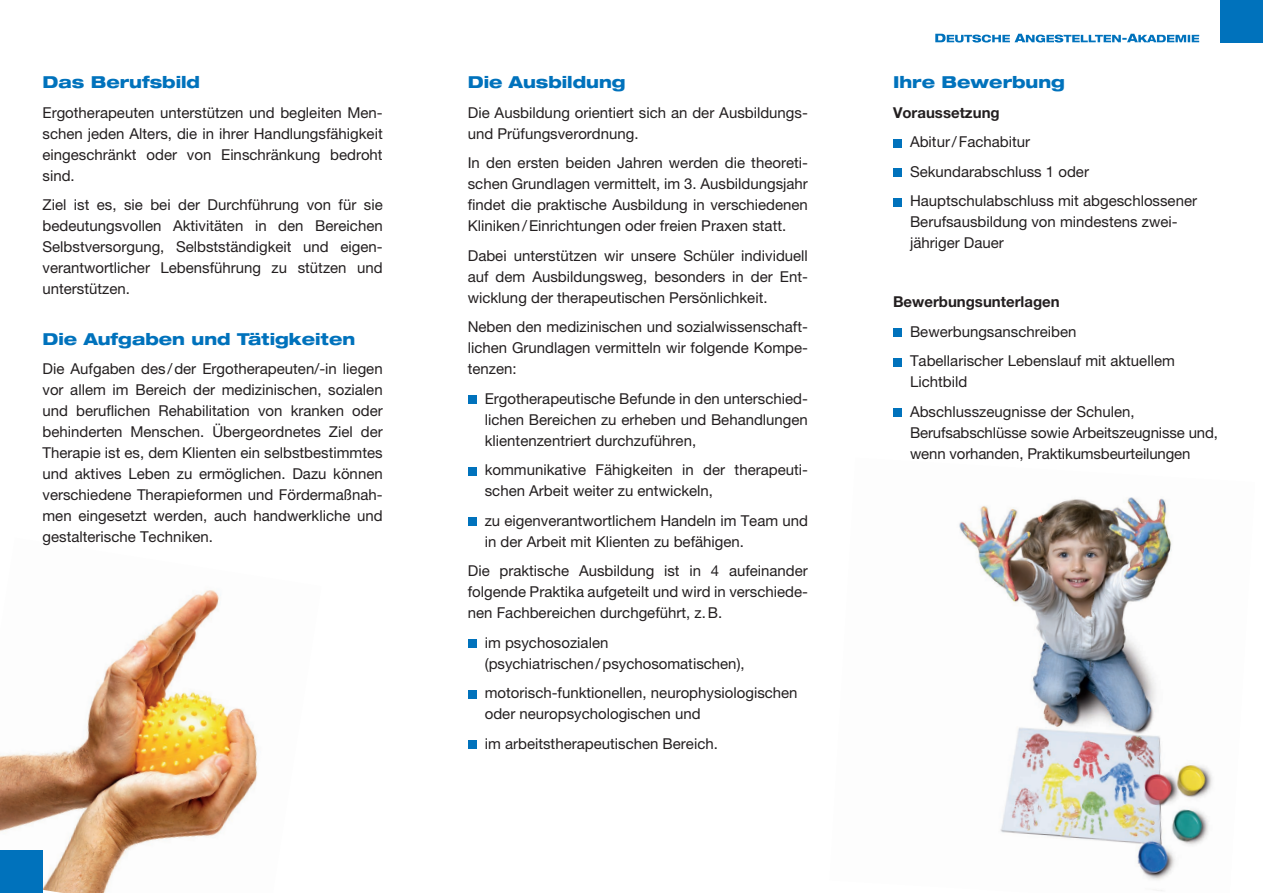
<style>
.page{position:relative;width:1263px;height:893px;background:#fff}
.page>*{position:absolute;margin:0;border:0;box-sizing:border-box;transform-origin:0 0}
.t1{font:800 expanded 16.5px "Helvetica Neue LT Pro";color:#0072bc}
.t2{font:15px/21px "Helvetica Neue LT Pro";color:#231f20}
.t3{font:700 15px "Helvetica Neue LT Pro";color:#231f20}
</style>
<div class="page">
<img style="left:959px;top:497px;width:254px;height:394px">
<img style="left:0;top:590px;width:258px;height:303px">
<div style="left:1220px;top:0;width:43px;height:43px;background:#0072bc"></div>
<svg style="left:935px;top:34px;width:264px;height:9px"></svg>
<div style="left:0;top:850px;width:43px;height:43px;background:#0072bc"></div>
<div style="left:468px;top:395px;width:8px;height:9px;background:#0072bc"></div>
<div style="left:468px;top:467px;width:8px;height:8px;background:#0072bc"></div>
<div style="left:468px;top:517px;width:8px;height:9px;background:#0072bc"></div>
<div style="left:468px;top:639px;width:8px;height:9px;background:#0072bc"></div>
<div style="left:468px;top:690px;width:8px;height:8px;background:#0072bc"></div>
<div style="left:468px;top:740px;width:8px;height:9px;background:#0072bc"></div>
<div style="left:893px;top:139px;width:8px;height:8px;background:#0072bc"></div>
<div style="left:893px;top:168px;width:8px;height:9px;background:#0072bc"></div>
<div style="left:893px;top:198px;width:8px;height:8px;background:#0072bc"></div>
<div style="left:893px;top:328px;width:8px;height:9px;background:#0072bc"></div>
<div style="left:893px;top:358px;width:8px;height:8px;background:#0072bc"></div>
<div style="left:893px;top:408px;width:8px;height:9px;background:#0072bc"></div>
<p class="t1" style="left:43px;top:72px;width:159px">Das Berufsbild</p>
<p class="t2" style="left:43px;top:102px;width:342px;text-align:justify">Ergotherapeuten unterstützen und begleiten Men&shy;schen jeden Alters, die in ihrer Handlungsfähigkeit eingeschränkt oder von Einschränkung bedroht sind.</p>
<p class="t2" style="left:43px;top:194px;width:342px;text-align:justify">Ziel ist es, sie bei der Durchführung von für sie bedeutungsvollen Aktivitäten in den Bereichen Selbstversorgung, Selbstständigkeit und eigen&shy;verantwortlicher Lebensführung zu stützen und unterstützen.</p>
<p class="t1" style="left:43px;top:328px;width:314px">Die Aufgaben und Tätigkeiten</p>
<p class="t2" style="left:43px;top:358px;width:342px;text-align:justify">Die Aufgaben des / der Ergotherapeuten/-in liegen vor allem im Bereich der medizinischen, sozialen und beruflichen Rehabilitation von kranken oder behinderten Menschen. Übergeordnetes Ziel der Therapie ist es, dem Klienten ein selbstbestimmtes und aktives Leben zu ermöglichen. Dazu können verschiedene Therapieformen und Fördermaßnah&shy;men eingesetzt werden, auch handwerkliche und gestalterische Techniken.</p>
<p class="t1" style="left:468px;top:72px;width:159px">Die Ausbildung</p>
<p class="t2" style="left:468px;top:102px;width:342px">Die Ausbildung orientiert sich an der Ausbildungs&shy;und Prüfungsverordnung.</p>
<p class="t2" style="left:468px;top:152px;width:342px;text-align:justify">In den ersten beiden Jahren werden die theoreti&shy;schen Grundlagen vermittelt, im 3. Ausbildungsjahr findet die praktische Ausbildung in verschiedenen Kliniken / Einrichtungen oder freien Praxen statt.</p>
<p class="t2" style="left:468px;top:245px;width:342px;text-align:justify">Dabei unterstützen wir unsere Schüler individuell auf dem Ausbildungsweg, besonders in der Ent&shy;wicklung der therapeutischen Persönlichkeit.</p>
<p class="t2" style="left:468px;top:316px;width:342px;text-align:justify">Neben den medizinischen und sozialwissenschaft&shy;lichen Grundlagen vermitteln wir folgende Kompe&shy;tenzen:</p>
<p class="t2" style="left:485px;top:388px;width:325px;text-align:justify">Ergotherapeutische Befunde in den unterschied&shy;lichen Bereichen zu erheben und Behandlungen klientenzentriert durchzuführen,</p>
<p class="t2" style="left:485px;top:459px;width:325px">kommunikative Fähigkeiten in der therapeuti&shy;schen Arbeit weiter zu entwickeln,</p>
<p class="t2" style="left:485px;top:510px;width:325px">zu eigenverantwortlichem Handeln im Team und in der Arbeit mit Klienten zu befähigen.</p>
<p class="t2" style="left:468px;top:560px;width:342px;text-align:justify">Die praktische Ausbildung ist in 4 aufeinander folgende Praktika aufgeteilt und wird in verschiede&shy;nen Fachbereichen durchgeführt, z. B.</p>
<p class="t2" style="left:485px;top:632px;width:261px">im psychosozialen<br>(psychiatrischen / psychosomatischen),</p>
<p class="t2" style="left:485px;top:682px;width:314px">motorisch-funktionellen, neurophysiologischen oder neuropsychologischen und</p>
<p class="t2" style="left:485px;top:733px;width:235px">im arbeitstherapeutischen Bereich.</p>
<p class="t1" style="left:893px;top:72px;width:173px">Ihre Bewerbung</p>
<p class="t3" style="left:893px;top:103px;width:108px">Voraussetzung</p>
<p class="t2" style="left:910px;top:127px;width:289px;line-height:29.5px">Abitur / Fachabitur<br>Sekundarabschluss 1 oder<br>Hauptschulabschluss mit abgeschlossener</p>
<p class="t2" style="left:910px;top:211px;width:269px">Berufsausbildung von mindestens zwei&shy;jähriger Dauer</p>
<p class="t3" style="left:893px;top:293px;width:168px">Bewerbungsunterlagen</p>
<p class="t2" style="left:910px;top:317px;width:266px;line-height:29.5px">Bewerbungsanschreiben<br>Tabellarischer Lebenslauf mit aktuellem</p>
<p class="t2" style="left:910px;top:367px;width:226px;line-height:29.5px">Lichtbild<br>Abschlusszeugnisse der Schulen,</p>
<p class="t2" style="left:910px;top:422px;width:309px">Berufsabschlüsse sowie Arbeitszeugnisse und, wenn vorhanden, Praktikumsbeurteilungen</p>
</div>
